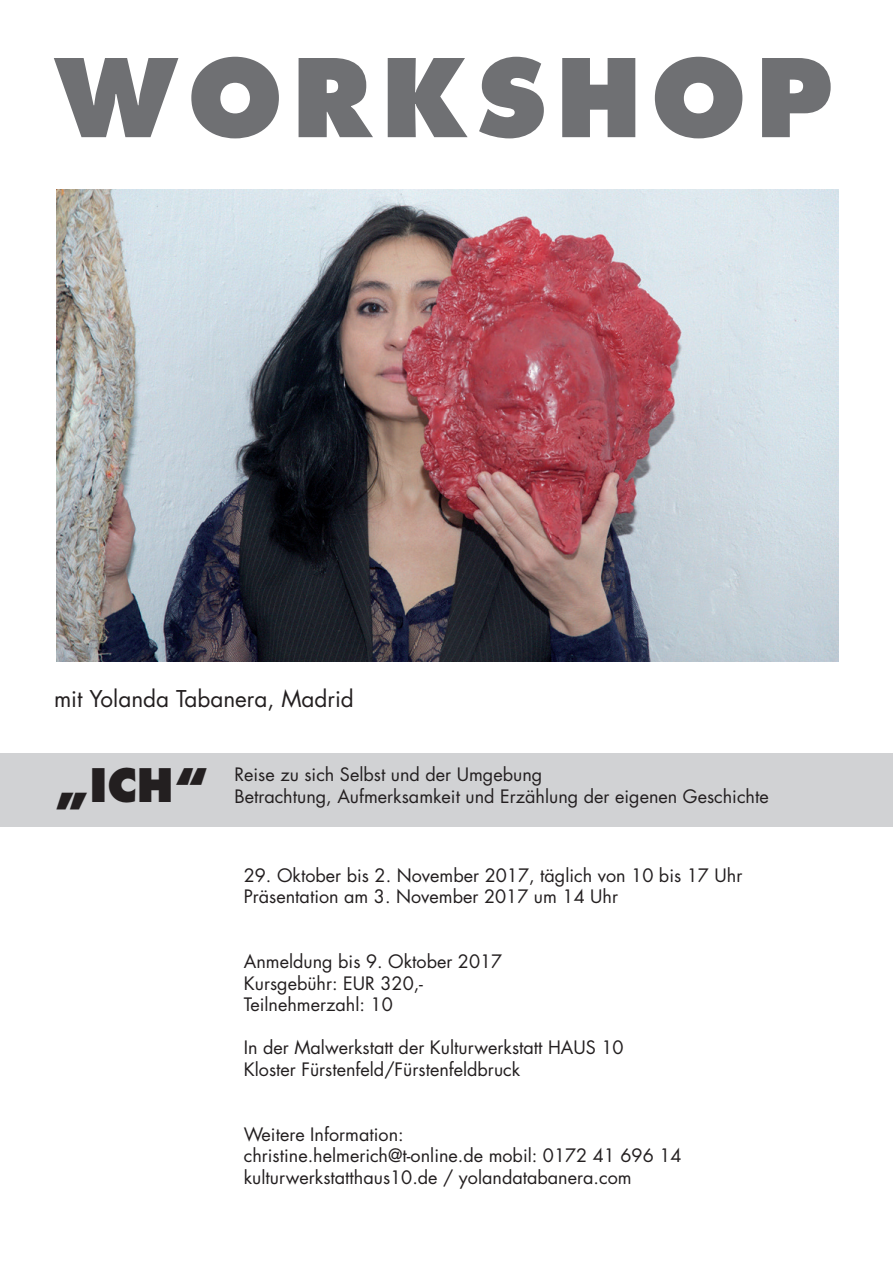
<style>
.page{position:relative;width:893px;height:1263px;background:#fff}
.page>*{position:absolute;margin:0;border:0;box-sizing:border-box;transform-origin:0 0}
.t1{font:800 105px "Futura";letter-spacing:.09em;color:#6f7073}
.t2{font:800 44.85px "Futura";color:#231f20}
.t3{font:22.5px "Futura";color:#231f20}
.t4{font:18px/21.6px "Futura";color:#231f20}
</style>
<div class="page">
<img style="left:56px;top:189px;width:783px;height:472px">
<div style="left:0;top:754px;width:892px;height:73px;background:#d1d2d4"></div>
<h1 class="t1" style="left:54px;top:33px;width:779px">WORKSHOP</h1>
<p class="t3" style="left:54px;top:683px;width:301px">mit Yolanda Tabanera, Madrid</p>
<h2 class="t2" style="left:54px;top:758px;width:157px">„ICH“</h2>
<p class="t4" style="left:234px;top:764px;width:536px">Reise zu sich Selbst und der Umgebung<br>Betrachtung, Aufmerksamkeit und Erzählung der eigenen Geschichte</p>
<p class="t4" style="left:244px;top:864px;width:500px">29. Oktober bis 2. November 2017, täglich von 10 bis 17 Uhr<br>Präsentation am 3. November 2017 um 14 Uhr</p>
<p class="t4" style="left:244px;top:950px;width:260px">Anmeldung bis 9. Oktober 2017<br>Kursgebühr: EUR 320,-<br>Teilnehmerzahl: 10</p>
<p class="t4" style="left:244px;top:1037px;width:381px">In der Malwerkstatt der Kulturwerkstatt HAUS 10<br>Kloster Fürstenfeld/Fürstenfeldbruck</p>
<p class="t4" style="left:244px;top:1123px;width:439px">Weitere Information:<br>christine.helmerich@t-online.de mobil: 0172 41 696 14 kulturwerkstatthaus10.de / yolandatabanera.com</p>
</div>
